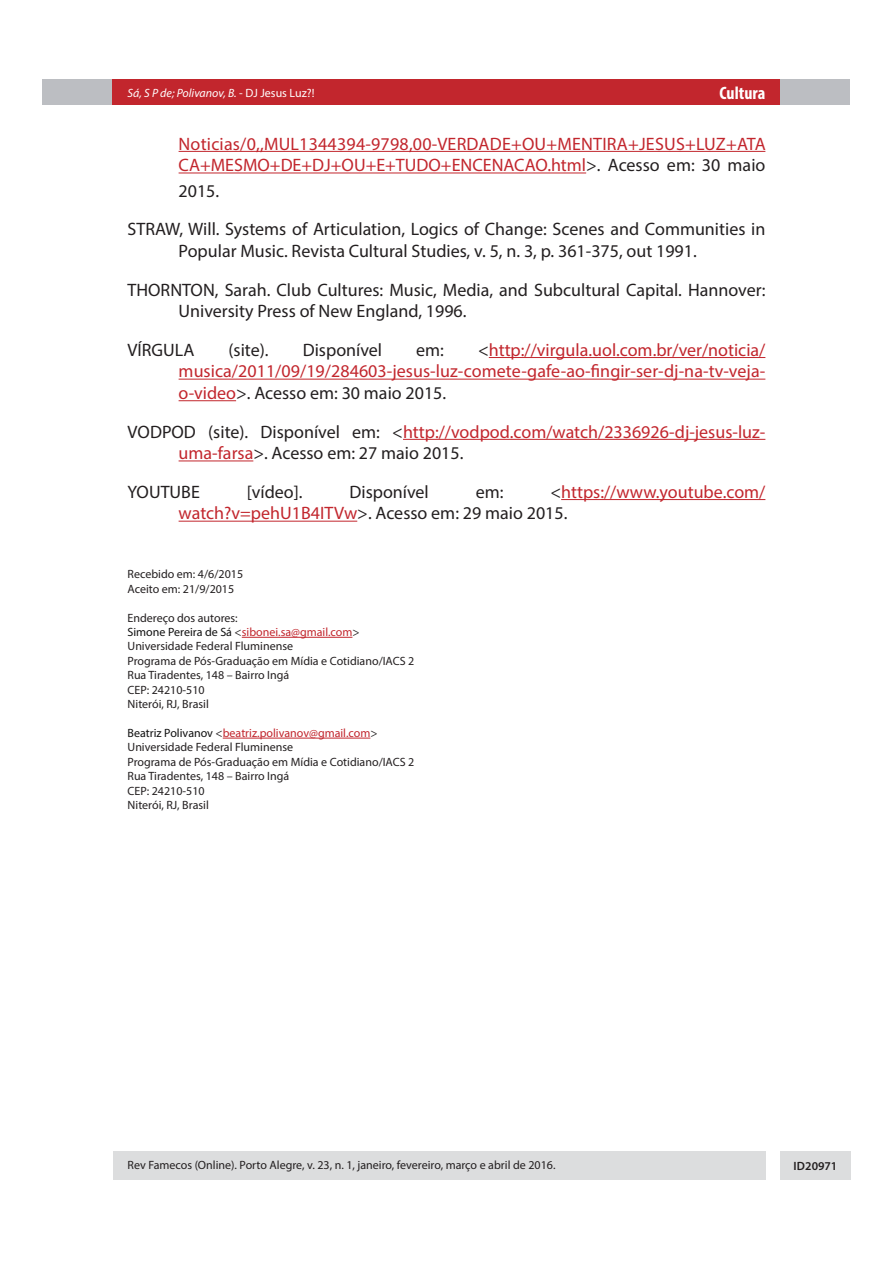
<style>
.page{position:relative;width:893px;height:1263px;background:#fff}
.page>*{position:absolute;margin:0;border:0;box-sizing:border-box;transform-origin:0 0}
.Interna_-_referência{font:18px/21.6px "Myriad Pro";color:#c2262d}
.Interna_-_referência-2{font:18px/21.6px "Myriad Pro";color:#231f20}
.t1{font:700 condensed 18px "Myriad Pro";color:#fff}
.Interna_-_aceite_e_d{font:12px "Myriad Pro";color:#231f20}
.Interna_-_aceite_e_d-2{font:12px "Myriad Pro";color:#c2262d}
.t2{font:italic 12px "Myriad Pro";color:#fff}
.t3{font:600 12px "Myriad Pro";color:#231f20}
.s1{font-style:normal}
.s2{color:#231f20}
.s3{color:#111}
</style>
<div class="page">
<div style="left:43px;top:80px;width:807px;height:25px;background:#bcbec2"></div>
<div style="left:113px;top:80px;width:667px;height:25px;background:#c2262d"></div>
<div style="left:780px;top:1151px;width:70px;height:28px;background:#dcddde"></div>
<div style="left:113px;top:1151px;width:652px;height:28px;background:#dcddde"></div>
<hr style="left:179px;top:151px;width:586px;height:1px;background:#c2262d">
<hr style="left:179px;top:173px;width:407px;height:1px;background:#c2262d">
<hr style="left:489px;top:357px;width:276px;height:1px;background:#c2262d">
<hr style="left:179px;top:379px;width:586px;height:1px;background:#c2262d">
<hr style="left:179px;top:400px;width:57px;height:1px;background:#c2262d">
<hr style="left:403px;top:439px;width:362px;height:1px;background:#c2262d">
<hr style="left:179px;top:460px;width:74px;height:1px;background:#c2262d">
<hr style="left:561px;top:499px;width:204px;height:1px;background:#c2262d">
<hr style="left:179px;top:521px;width:178px;height:1px;background:#c2262d">
<hr style="left:242px;top:637px;width:110px;height:1px;background:#c2262d">
<hr style="left:223px;top:738px;width:147px;height:1px;background:#c2262d">
<p class="t2" style="left:128px;top:85px;width:188px">Sá, S P de; Polivanov, B. <span class="s1">- DJ Jesus Luz?!</span></p>
<p class="t1" style="left:719px;top:82px;width:47px">Cultura</p>
<p class="Interna_-_referência" style="left:179px;top:132px;width:589px">Noticias/0,,MUL1344394-9798,00-VERDADE+OU+MENTIRA+JESUS+LUZ+ATA<br>CA+MESMO+DE+DJ+OU+E+TUDO+ENCENACAO.html<span class="s2">&gt;. Acesso em: 30 maio</span></p>
<p class="Interna_-_referência-2" style="left:179px;top:180px;width:42px">2015.</p>
<p class="Interna_-_referência-2" style="left:179px;top:218px;width:588px;text-indent:-51px">STRAW, Will. Systems of Articulation, Logics of Change: Scenes and Communities in<br>Popular Music. Revista Cultural Studies, v. 5, n. 3, p. 361-375, out 1991.</p>
<p class="Interna_-_referência-2" style="left:179px;top:278px;width:588px;text-indent:-51px">THORNTON, Sarah. Club Cultures: Music, Media, and Subcultural Capital. Hannover:<br>University Press of New England, 1996.</p>
<p class="Interna_-_referência-2" style="left:128px;top:339px;width:68px">VÍRGULA</p>
<p class="Interna_-_referência-2" style="left:229px;top:339px;width:42px">(site).</p>
<p class="Interna_-_referência-2" style="left:303px;top:339px;width:81px">Disponível</p>
<p class="Interna_-_referência-2" style="left:416px;top:339px;width:29px">em:</p>
<p class="Interna_-_referência" style="left:179px;top:339px;width:588px;text-align:justify;text-indent:299px"><span class="s2">&lt;</span>http://virgula.uol.com.br/ver/noticia/ musica/2011/09/19/284603-jesus-luz-comete-gafe-ao-fingir-ser-dj-na-tv-veja&shy;o-video<span class="s2">&gt;. Acesso em: 30 maio 2015.</span></p>
<p class="Interna_-_referência" style="left:179px;top:420px;width:588px;text-indent:-51px"><span class="s2">VODPOD (site). Disponível em: &lt;</span>http://vodpod.com/watch/2336926-dj-jesus-luz&shy;uma-farsa<span class="s2">&gt;. Acesso em: 27 maio 2015.</span></p>
<p class="Interna_-_referência-2" style="left:128px;top:481px;width:74px">YOUTUBE</p>
<p class="Interna_-_referência-2" style="left:247px;top:481px;width:57px">[vídeo].</p>
<p class="Interna_-_referência-2" style="left:349px;top:481px;width:81px">Disponível</p>
<p class="Interna_-_referência-2" style="left:476px;top:481px;width:29px">em:</p>
<p class="Interna_-_referência" style="left:179px;top:481px;width:588px;text-indent:372px"><span class="s2">&lt;</span>https://www.youtube.com/ watch?v=pehU1B4ITVw<span class="s2">&gt;. Acesso em: 29 maio 2015.</span></p>
<p class="Interna_-_aceite_e_d" style="left:128px;top:567px;width:117px">Recebido em: 4/6/2015</p>
<p class="Interna_-_aceite_e_d" style="left:128px;top:581px;width:108px">Aceito em: 21/9/2015</p>
<p class="Interna_-_aceite_e_d" style="left:128px;top:610px;width:112px">Endereço dos autores:</p>
<p class="Interna_-_aceite_e_d-2" style="left:128px;top:625px;width:234px"><span class="s3">Simone Pereira de Sá</span> <span class="s2">&lt;</span>sibonei.sa@gmail.com<span class="s2">&gt;</span></p>
<p class="Interna_-_aceite_e_d" style="left:128px;top:639px;width:167px">Universidade Federal Fluminense</p>
<p class="Interna_-_aceite_e_d" style="left:128px;top:653px;width:288px">Programa de Pós-Graduação em Mídia e Cotidiano/IACS 2</p>
<p class="Interna_-_aceite_e_d" style="left:128px;top:668px;width:163px">Rua Tiradentes, 148 – Bairro Ingá</p>
<p class="Interna_-_aceite_e_d" style="left:128px;top:682px;width:79px">CEP: 24210-510</p>
<p class="Interna_-_aceite_e_d" style="left:128px;top:697px;width:83px">Niterói, RJ, Brasil</p>
<p class="Interna_-_aceite_e_d-2" style="left:128px;top:725px;width:251px"><span class="s3">Beatriz Polivanov</span> <span class="s2">&lt;</span>beatriz.polivanov@gmail.com<span class="s2">&gt;</span></p>
<p class="Interna_-_aceite_e_d" style="left:128px;top:740px;width:167px">Universidade Federal Fluminense</p>
<p class="Interna_-_aceite_e_d" style="left:128px;top:754px;width:288px">Programa de Pós-Graduação em Mídia e Cotidiano/IACS 2</p>
<p class="Interna_-_aceite_e_d" style="left:128px;top:769px;width:163px">Rua Tiradentes, 148 – Bairro Ingá</p>
<p class="Interna_-_aceite_e_d" style="left:128px;top:783px;width:79px">CEP: 24210-510</p>
<p class="Interna_-_aceite_e_d" style="left:128px;top:797px;width:83px">Niterói, RJ, Brasil</p>
<p class="Interna_-_aceite_e_d" style="left:128px;top:1158px;width:429px">Rev Famecos (Online). Porto Alegre, v. 23, n. 1, janeiro, fevereiro, março e abril de 2016.</p>
<p class="t3" style="left:793px;top:1158px;width:45px">ID20971</p>
</div>
